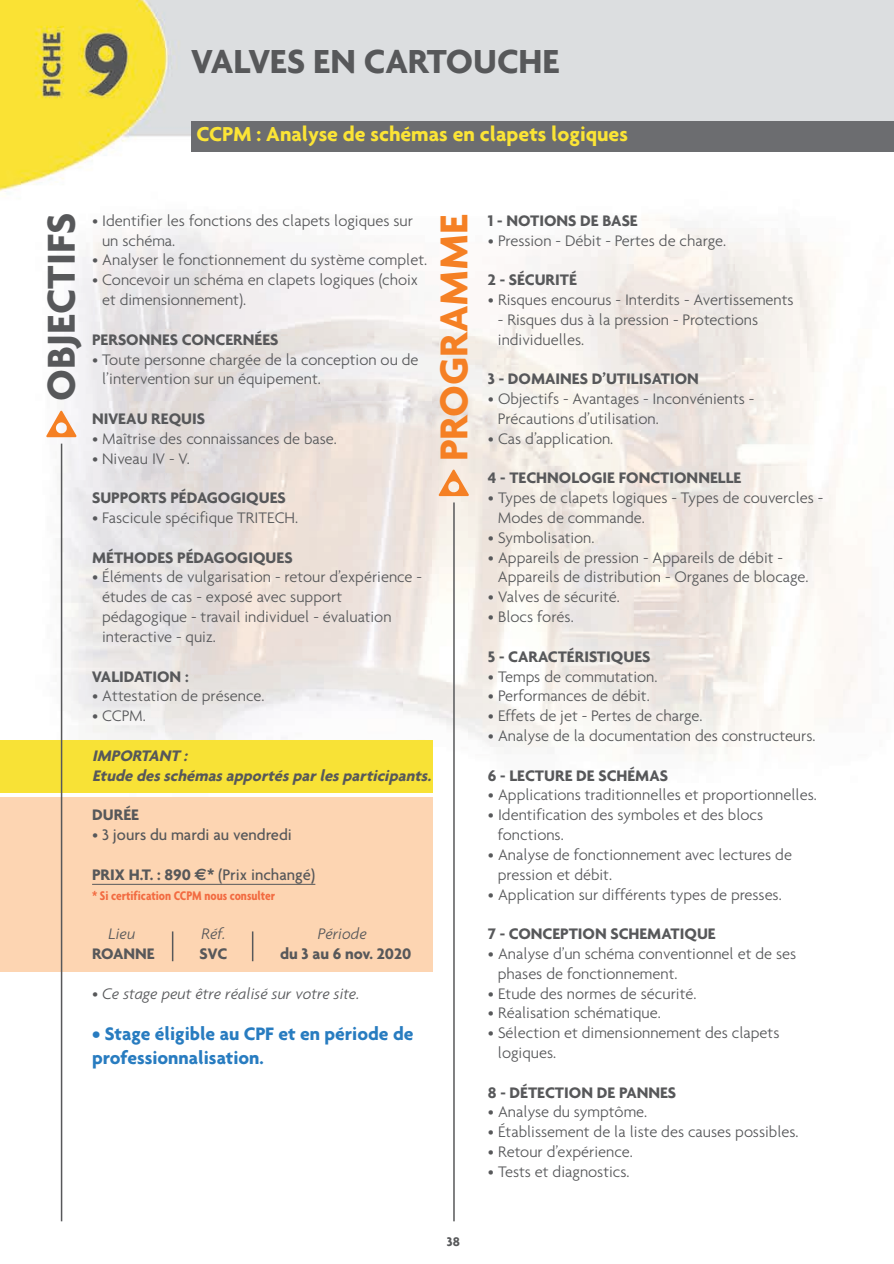
<style>
.page{position:relative;width:894px;height:1264px;background:#fff}
.page>*{position:absolute;margin:0;border:0;box-sizing:border-box;transform-origin:0 0}
.t1{font:700 42px "Agenda";color:#57585a}
.t2{font:700 42px "Agenda";color:#f58024}
.t3{font:700 36px "Agenda";color:#57585a}
.t4{font:700 21.75px "Agenda";color:#fbe436}
.t5{font:700 19.5px/23.4px "Agenda";color:#287cc0}
.t6{font:300 16.5px/19.8px "Agenda";color:#57585a}
.t7{font:700 16.5px "Agenda";color:#57585a}
.t8{font:italic 700 16.5px/19.8px "Agenda";color:#57585a}
.t9{font:500 16.5px "Agenda";color:#57585a}
.t10{font:italic 300 16.5px "Agenda";color:#57585a}
.t11{font:700 condensed 13.5px "Agenda";color:#f26b41}
.t12{font:700 13.5px "Agenda";color:#57585a}
.s1{font-weight:300}
.s2{font-weight:700}
.s3{font-family:"Euro Sans";font-weight:700}
.s4{font-style:normal}
</style>
<div class="page">
<img style="left:0;top:0;width:893px;height:1222px">
<div style="left:0;top:797px;width:432px;height:174px;background:#fdd5b2"></div>
<div style="left:0;top:740px;width:432px;height:53px;background:#f8e236"></div>
<hr style="left:92px;top:883px;width:223px;height:1px;background:#57585a">
<hr style="left:172px;top:931px;width:1px;height:30px;background:#57585a">
<hr style="left:252px;top:931px;width:1px;height:30px;background:#57585a">
<hr style="left:61px;top:443px;width:1px;height:777px;background:#57585a">
<hr style="left:453px;top:502px;width:1px;height:718px;background:#57585a">
<svg style="left:46px;top:410px;width:31px;height:27px"></svg>
<svg style="left:438px;top:469px;width:31px;height:27px"></svg>
<div style="left:191px;top:121px;width:702px;height:31px;background:#6c6d70"></div>
<h2 class="t3" style="left:191px;top:39px;width:369px">VALVES EN CARTOUCHE</h2>
<h3 class="t4" style="left:196px;top:121px;width:433px">CCPM : Analyse de schémas en clapets logiques</h3>
<p class="t6" style="left:102px;top:210px;width:312px;text-indent:-10px">• Identifier les fonctions des clapets logiques sur un schéma.</p>
<p class="t6" style="left:92px;top:250px;width:336px">• Analyser le fonctionnement du système complet.</p>
<p class="t6" style="left:102px;top:269px;width:317px;text-indent:-10px">• Concevoir un schéma en clapets logiques (choix et dimensionnement).</p>
<p class="t7" style="left:92px;top:329px;width:188px">PERSONNES CONCERNÉES</p>
<p class="t6" style="left:102px;top:349px;width:318px;text-indent:-10px">• Toute personne chargée de la conception ou de l’intervention sur un équipement.</p>
<p class="t7" style="left:92px;top:408px;width:114px">NIVEAU REQUIS</p>
<p class="t6" style="left:92px;top:428px;width:246px">• Maîtrise des connaissances de base.</p>
<p class="t6" style="left:92px;top:448px;width:99px">• Niveau IV - V.</p>
<p class="t7" style="left:92px;top:488px;width:195px">SUPPORTS PÉDAGOGIQUES</p>
<p class="t6" style="left:92px;top:507px;width:207px">• Fascicule spécifique TRITECH.</p>
<p class="t7" style="left:92px;top:547px;width:202px">MÉTHODES PÉDAGOGIQUES</p>
<p class="t6" style="left:102px;top:566px;width:321px;text-indent:-10px">• Éléments de vulgarisation - retour d’expérience - études de cas - exposé avec support pédagogique - travail individuel - évaluation interactive - quiz.</p>
<p class="t7" style="left:92px;top:666px;width:98px">VALIDATION :</p>
<p class="t6" style="left:92px;top:685px;width:174px">• Attestation de présence.</p>
<p class="t6" style="left:92px;top:705px;width:55px">• CCPM.</p>
<p class="t8" style="left:92px;top:745px;width:343px">IMPORTANT :<br>Etude des schémas apportés par les participants.</p>
<p class="t7" style="left:92px;top:804px;width:48px">DURÉE</p>
<p class="t9" style="left:92px;top:824px;width:201px"><span class="s1">•</span> 3 jours du mardi au vendredi</p>
<p class="t9" style="left:92px;top:864px;width:225px"><span class="s2">PRIX H.T. : 890</span> <span class="s3">€</span><span class="s2">*</span> (Prix inchangé)</p>
<p class="t11" style="left:92px;top:886px;width:184px">* Si certification CCPM nous consulter</p>
<p class="t10" style="left:108px;top:923px;width:28px">Lieu</p>
<p class="t10" style="left:201px;top:923px;width:25px">Réf.</p>
<p class="t10" style="left:318px;top:923px;width:50px">Période</p>
<p class="t7" style="left:92px;top:943px;width:64px">ROANNE</p>
<p class="t7" style="left:199px;top:943px;width:29px">SVC</p>
<p class="t7" style="left:280px;top:943px;width:133px">du 3 au 6 nov. 2020</p>
<p class="t10" style="left:92px;top:982px;width:269px"><span class="s4">•</span> Ce stage peut être réalisé sur votre site.</p>
<p class="t5" style="left:92px;top:1021px;width:323px">• Stage éligible au CPF et en période de professionnalisation.</p>
<h1 class="t1" style="left:36px;top:401px;width:189px;rotate:-90deg">OBJECTIFS</h1>
<h1 class="t2" style="left:428px;top:461px;width:249px;rotate:-90deg">PROGRAMME</h1>
<p class="t7" style="left:487px;top:210px;width:151px">1 - NOTIONS DE BASE</p>
<p class="t6" style="left:487px;top:230px;width:240px">• Pression - Débit - Pertes de charge.</p>
<p class="t7" style="left:487px;top:270px;width:91px">2 - SÉCURITÉ</p>
<p class="t6" style="left:487px;top:289px;width:307px">• Risques encourus - Interdits - Avertissements</p>
<p class="t6" style="left:497px;top:309px;width:262px">- Risques dus à la pression - Protections individuelles.</p>
<p class="t7" style="left:487px;top:369px;width:212px">3 - DOMAINES D’UTILISATION</p>
<p class="t6" style="left:497px;top:388px;width:258px;text-indent:-10px">• Objectifs - Avantages - Inconvénients -<br>Précautions d’utilisation.</p>
<p class="t6" style="left:487px;top:428px;width:127px">• Cas d’application.</p>
<p class="t7" style="left:487px;top:468px;width:255px">4 - TECHNOLOGIE FONCTIONNELLE</p>
<p class="t6" style="left:497px;top:487px;width:327px;text-indent:-10px">• Types de clapets logiques - Types de couvercles -<br>Modes de commande.</p>
<p class="t6" style="left:487px;top:527px;width:108px">• Symbolisation.</p>
<p class="t6" style="left:497px;top:547px;width:312px;text-indent:-10px">• Appareils de pression - Appareils de débit -<br>Appareils de distribution - Organes de blocage.</p>
<p class="t6" style="left:487px;top:586px;width:133px">• Valves de sécurité.</p>
<p class="t6" style="left:487px;top:606px;width:87px">• Blocs forés.</p>
<p class="t7" style="left:487px;top:646px;width:164px">5 - CARACTÉRISTIQUES</p>
<p class="t6" style="left:487px;top:665px;width:171px">• Temps de commutation.</p>
<p class="t6" style="left:487px;top:685px;width:163px">• Performances de débit.</p>
<p class="t6" style="left:487px;top:705px;width:216px">• Effets de jet - Pertes de charge.</p>
<p class="t6" style="left:487px;top:725px;width:329px">• Analyse de la documentation des constructeurs.</p>
<p class="t7" style="left:487px;top:765px;width:181px">6 - LECTURE DE SCHÉMAS</p>
<p class="t6" style="left:487px;top:784px;width:330px">• Applications traditionnelles et proportionnelles.</p>
<p class="t6" style="left:497px;top:804px;width:267px;text-indent:-10px">• Identification des symboles et des blocs fonctions.</p>
<p class="t6" style="left:497px;top:844px;width:295px;text-indent:-10px">• Analyse de fonctionnement avec lectures de pression et débit.</p>
<p class="t6" style="left:487px;top:883px;width:295px">• Application sur différents types de presses.</p>
<p class="t7" style="left:487px;top:923px;width:229px">7 - CONCEPTION SCHEMATIQUE</p>
<p class="t6" style="left:497px;top:943px;width:300px;text-indent:-10px">• Analyse d’un schéma conventionnel et de ses phases de fonctionnement.</p>
<p class="t6" style="left:487px;top:982px;width:210px">• Etude des normes de sécurité.</p>
<p class="t6" style="left:487px;top:1002px;width:174px">• Réalisation schématique.</p>
<p class="t6" style="left:497px;top:1022px;width:283px;text-indent:-10px">• Sélection et dimensionnement des clapets logiques.</p>
<p class="t7" style="left:487px;top:1082px;width:190px">8 - DÉTECTION DE PANNES</p>
<p class="t6" style="left:487px;top:1101px;width:161px">• Analyse du symptôme.</p>
<p class="t6" style="left:487px;top:1121px;width:312px">• Établissement de la liste des causes possibles.</p>
<p class="t6" style="left:487px;top:1141px;width:146px">• Retour d’expérience.</p>
<p class="t6" style="left:487px;top:1160px;width:143px">• Tests et diagnostics.</p>
<p class="t12" style="left:446px;top:1232px;width:15px">38</p>
</div>
